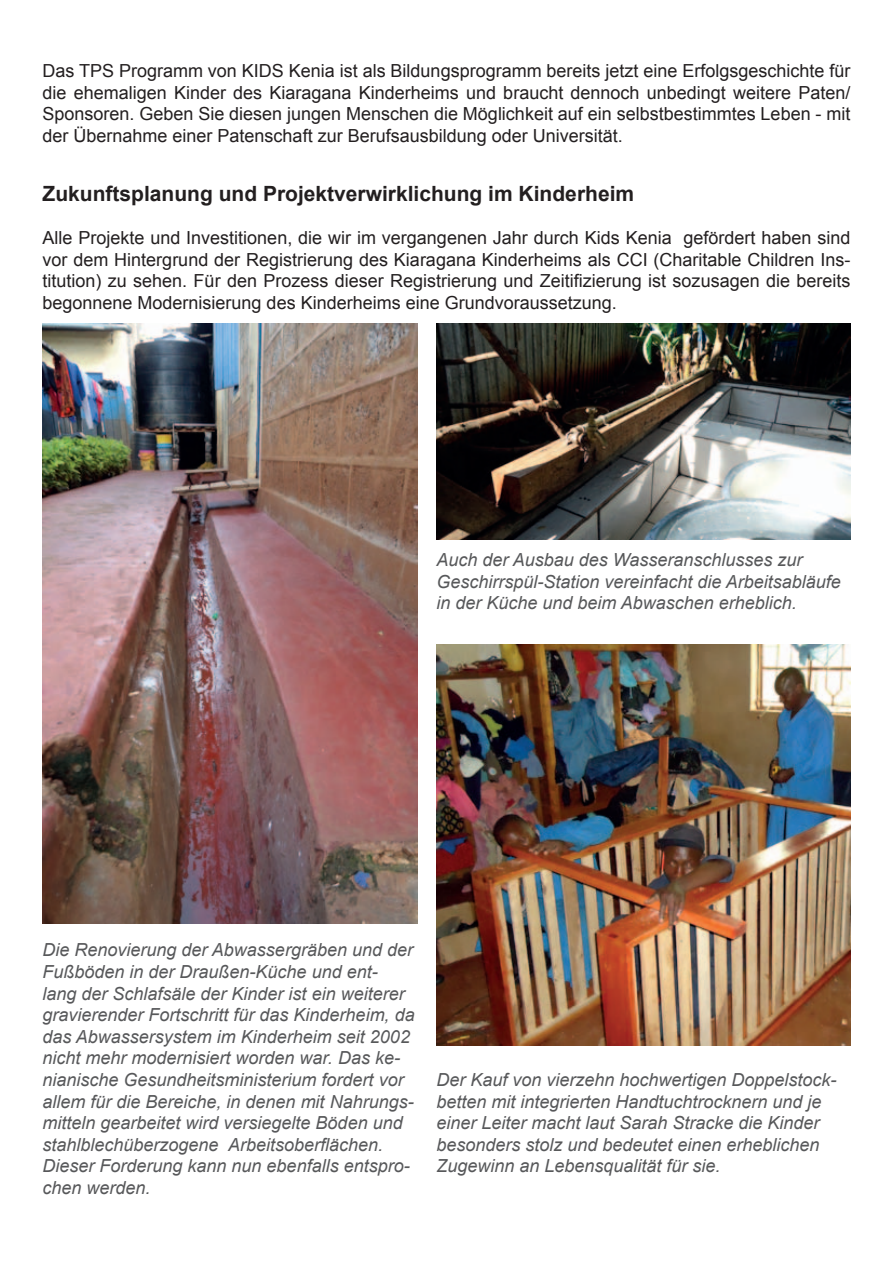
<style>
.page{position:relative;width:893px;height:1263px;background:#fff}
.page>*{position:absolute;margin:0;border:0;box-sizing:border-box;transform-origin:0 0}
.t1{font:700 21px "Arial";color:#231f20}
.t2{font:italic 18px/21.6px "Arial";color:#57585a}
.t3{font:18px/21.6px "Arial";color:#231f20;text-align:justify}
</style>
<div class="page">
<img style="left:43px;top:323px;width:375px;height:600px">
<img style="left:436px;top:323px;width:414px;height:216px">
<img style="left:436px;top:644px;width:414px;height:401px">
<p class="t3" style="left:43px;top:60px;width:809px">Das TPS Programm von KIDS Kenia ist als Bildungsprogramm bereits jetzt eine Erfolgsgeschichte für die ehemaligen Kinder des Kiaragana Kinderheims und braucht dennoch unbedingt weitere Paten/ Sponsoren. Geben Sie diesen jungen Menschen die Möglichkeit auf ein selbstbestimmtes Leben - mit der Übernahme einer Patenschaft zur Berufsausbildung oder Universität.</p>
<p class="t1" style="left:43px;top:179px;width:593px">Zukunftsplanung und Projektverwirklichung im Kinderheim</p>
<p class="t3" style="left:43px;top:227px;width:809px">Alle Projekte und Investitionen, die wir im vergangenen Jahr durch Kids Kenia gefördert haben sind vor dem Hintergrund der Registrierung des Kiaragana Kinderheims als CCI (Charitable Children Ins&shy;titution) zu sehen. Für den Prozess dieser Registrierung und Zeitifizierung ist sozusagen die bereits begonnene Modernisierung des Kinderheims eine Grundvoraussetzung.</p>
<p class="t2" style="left:436px;top:549px;width:406px">Auch der Ausbau des Wasseranschlusses zur<br>Geschirrspül-Station vereinfacht die Arbeitsabläufe in der Küche und beim Abwaschen erheblich.</p>
<p class="t2" style="left:43px;top:939px;width:374px">Die Renovierung der Abwassergräben und der Fußböden in der Draußen-Küche und ent&shy;lang der Schlafsäle der Kinder ist ein weiterer gravierender Fortschritt für das Kinderheim, da das Abwassersystem im Kinderheim seit 2002 nicht mehr modernisiert worden war. Das ke&shy;nianische Gesundheitsministerium fordert vor allem für die Bereiche, in denen mit Nahrungs&shy;mitteln gearbeitet wird versiegelte Böden und stahlblechüberzogene Arbeitsoberflächen.<br>Dieser Forderung kann nun ebenfalls entspro&shy;chen werden.</p>
<p class="t2" style="left:436px;top:1069px;width:402px">Der Kauf von vierzehn hochwertigen Doppelstock&shy;betten mit integrierten Handtuchtrocknern und je einer Leiter macht laut Sarah Stracke die Kinder besonders stolz und bedeutet einen erheblichen Zugewinn an Lebensqualität für sie.</p>
</div>
